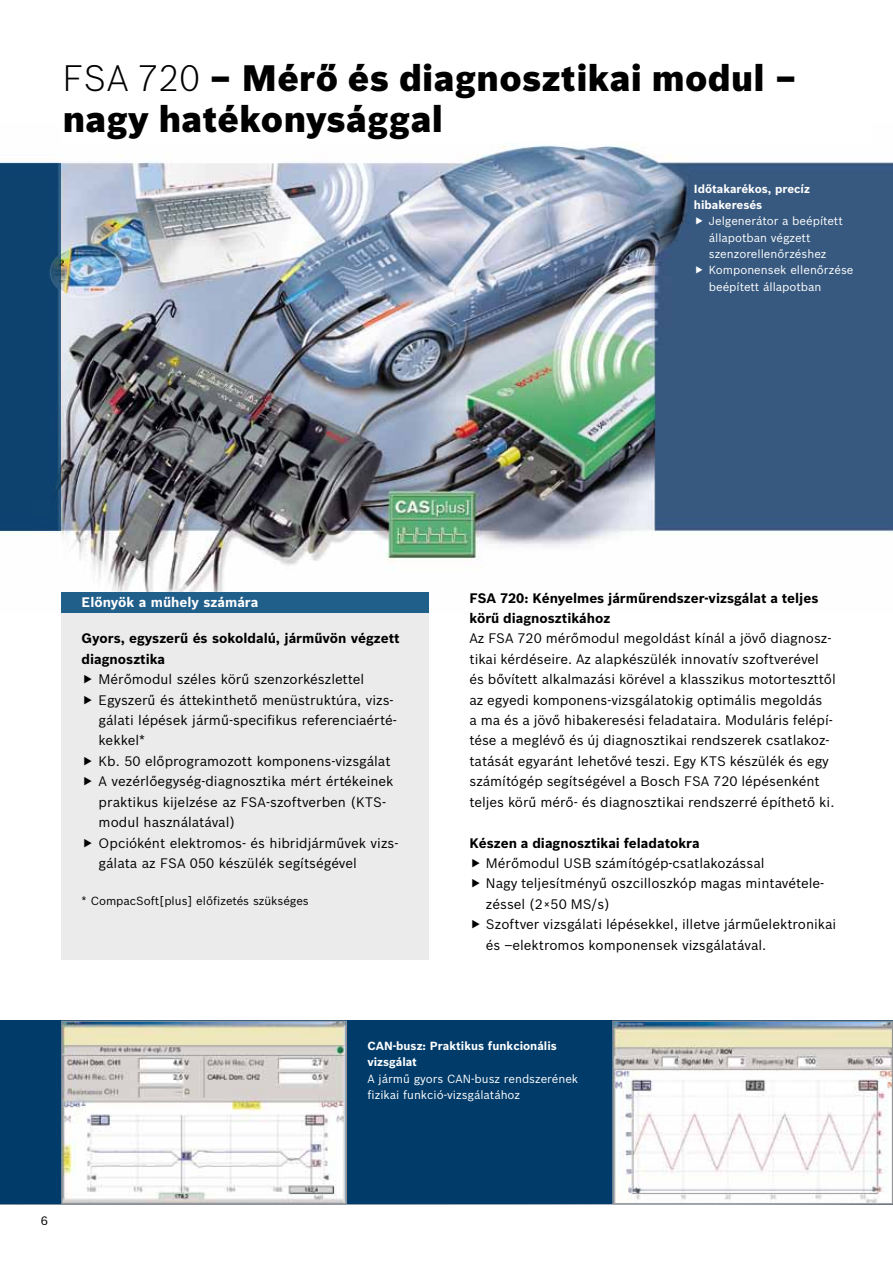
<style>
.page{position:relative;width:893px;height:1263px;background:#fff}
.page>*{position:absolute;margin:0;border:0;box-sizing:border-box;transform-origin:0 0}
.t1{font:900 36px/40.8px "Bosch Sans";letter-spacing:.01em;color:#000}
.t2{font:13.5px/20.4px "Bosch Sans";color:#000}
.t3{font:700 13.5px/20.4px "Bosch Sans";color:#000}
.t4{font:700 13.5px "Bosch Sans";color:#fff}
.t5{font:12px "Bosch Sans";color:#000}
.t6{font:11.55px/16.4px "Bosch Sans";color:#fff}
.t7{font:700 11.55px/16.4px "Bosch Sans";color:#fff}
.t8{font:11.55px "Bosch Sans";color:#000}
.s1{font-weight:300}
</style>
<div class="page">
<div style="left:61px;top:592px;width:368px;height:367px;background:#ebebec"></div>
<img style="left:0;top:143px;width:893px;height:449px">
<div style="left:0;top:163px;width:61px;height:368px;background:#0d426f"></div>
<div style="left:61px;top:592px;width:368px;height:20px;background:#215f8b"></div>
<div style="left:0;top:1020px;width:893px;height:184px;background:#003b6a"></div>
<img style="left:614px;top:1022px;width:277px;height:180px">
<div style="left:612px;top:1020px;width:281px;height:184px;border:1px solid #939598"></div>
<img style="left:63px;top:1022px;width:282px;height:180px">
<div style="left:61px;top:1020px;width:286px;height:184px;border:1px solid #939598"></div>
<svg style="left:696px;top:218px;width:7px;height:7px"></svg>
<svg style="left:696px;top:266px;width:7px;height:8px"></svg>
<h1 class="t1" style="left:63px;top:58px;width:736px"><span class="s1">FSA 720</span> – Mérő és diagnosztikai modul – nagy hatékonysággal</h1>
<p class="t7" style="left:694px;top:180px;width:118px">Időtakarékos, precíz hibakeresés</p>
<p class="t6" style="left:709px;top:213px;width:146px">Jelgenerátor a beépített állapotban végzett szenzorellenőrzéshez<br>Komponensek ellenőrzése beépített állapotban</p>
<p class="t4" style="left:82px;top:593px;width:178px">Előnyök a műhely számára</p>
<p class="t3" style="left:82px;top:628px;width:320px">Gyors, egyszerű és sokoldalú, járművön végzett diagnosztika</p>
<p class="t2" style="left:99px;top:669px;width:301px">Mérőmodul széles körű szenzorkészlettel Egyszerű és áttekinthető menüstruktúra, vizs&shy;gálati lépések jármű-specifikus referenciaérté&shy;kekkel*<br>Kb. 50 előprogramozott komponens-vizsgálat A vezérlőegység-diagnosztika mért értékeinek praktikus kijelzése az FSA-szoftverben (KTS&shy;modul használatával)<br>Opcióként elektromos- és hibridjárművek vizs&shy;gálata az FSA 050 készülék segítségével</p>
<p class="t8" style="left:82px;top:893px;width:229px">* CompacSoft[plus] előfizetés szükséges</p>
<p class="t3" style="left:469px;top:587px;width:350px">FSA 720: Kényelmes járműrendszer-vizsgálat a teljes körű diagnosztikához</p>
<p class="t2" style="left:469px;top:628px;width:368px">Az FSA 720 mérőmodul megoldást kínál a jövő diagnosz&shy;tikai kérdéseire. Az alapkészülék innovatív szoftverével és bővített alkalmazási körével a klasszikus motorteszttől az egyedi komponens-vizsgálatokig optimális megoldás<br>a ma és a jövő hibakeresési feladataira. Moduláris felépí&shy;tése a meglévő és új diagnosztikai rendszerek csatlakoz&shy;tatását egyaránt lehetővé teszi. Egy KTS készülék és egy számítógép segítségével a Bosch FSA 720 lépésenként teljes körű mérő- és diagnosztikai rendszerré építhető ki.</p>
<p class="t3" style="left:469px;top:832px;width:232px">Készen a diagnosztikai feladatokra</p>
<p class="t2" style="left:486px;top:853px;width:352px">Mérőmodul USB számítógép-csatlakozással<br>Nagy teljesítményű oszcilloszkóp magas mintavétele&shy;zéssel (2×50 MS/s)<br>Szoftver vizsgálati lépésekkel, illetve járműelektronikai és –elektromos komponensek vizsgálatával.</p>
<p class="t7" style="left:367px;top:1038px;width:191px">CAN-busz: Praktikus funkcionális vizsgálat</p>
<p class="t6" style="left:367px;top:1070px;width:212px">A jármű gyors CAN-busz rendszerének fizikai funkció-vizsgálatához</p>
<p class="t5" style="left:41px;top:1213px;width:9px">6</p>
</div>
